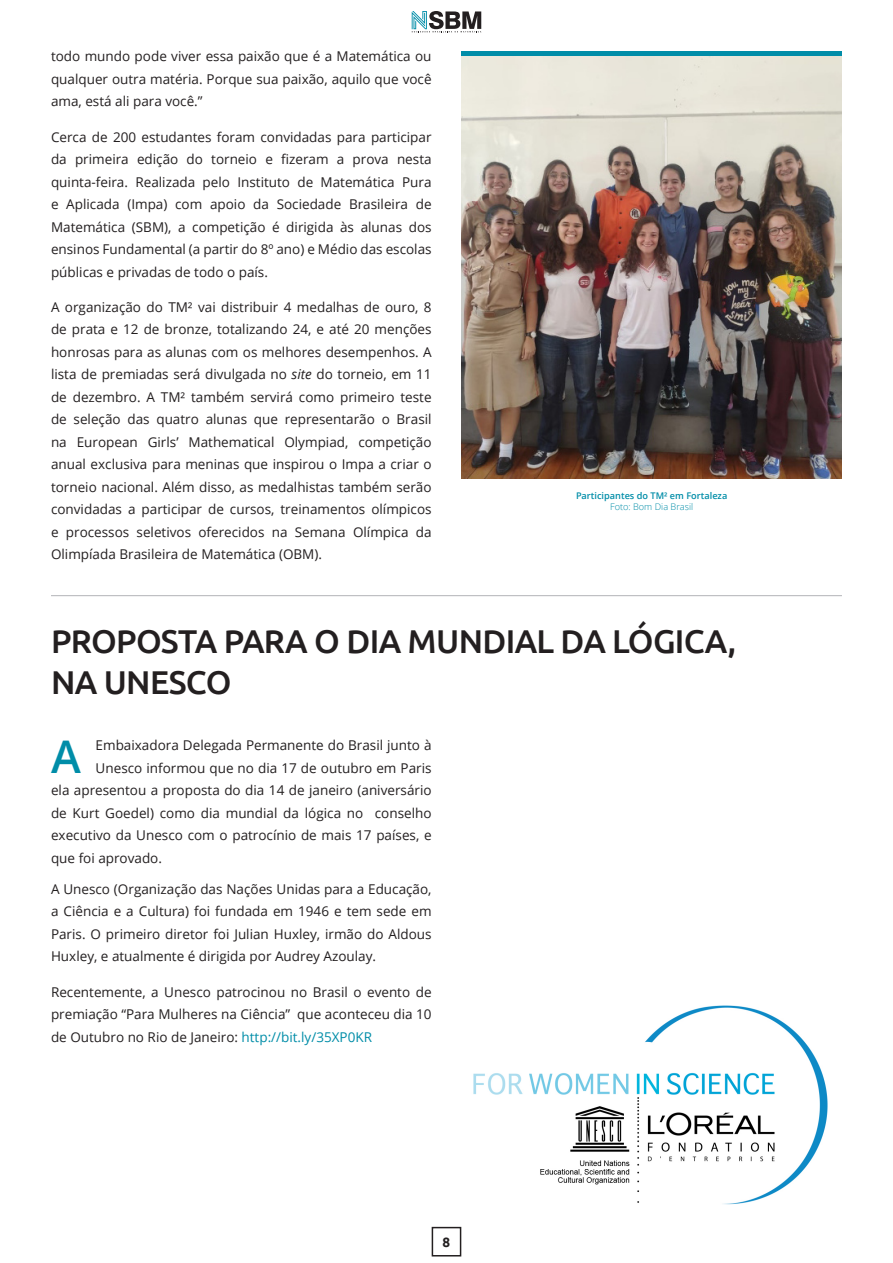
<style>
.page{position:relative;width:893px;height:1263px;background:#fff}
.page>*{position:absolute;margin:0;border:0;box-sizing:border-box;transform-origin:0 0}
.t1{font:600 45px "Open Sans";color:#008da8}
.Titulo_22_UPPER_case{font:500 33px "Ubuntu";letter-spacing:-.02em;color:#231f20}
.t2{font:13.5px/22.5px "Open Sans";color:#231f20;text-align:justify}
.t3{font:700 13.5px "Ubuntu";color:#231f20}
.Foto_txt{font:600 9.15px "Open Sans";color:#008da8}
.Foto_txt-2{font:300 9.15px "Open Sans";color:#008da8}
.s1{font-style:italic}
.s2{color:#008da8}
</style>
<div class="page">
<div style="left:432px;top:1227px;width:29px;height:29px;border:2px solid #231f20"></div>
<hr style="left:51px;top:595px;width:791px;height:1px;background:#b2b3b7">
<img style="left:461px;top:55px;width:381px;height:423px">
<hr style="left:461px;top:51px;width:381px;height:4px;background:#008da8">
<img style="left:473px;top:1005px;width:355px;height:200px">
<svg style="left:412px;top:11px;width:69px;height:21px"></svg>
<p class="t2" style="left:51px;top:45px;width:382px">todo mundo pode viver essa paixão que é a Matemática ou qualquer outra matéria. Porque sua paixão, aquilo que você ama, está ali para você.”</p>
<p class="t2" style="left:51px;top:125px;width:382px">Cerca de 200 estudantes foram convidadas para participar da primeira edição do torneio e fizeram a prova nesta quinta-feira. Realizada pelo Instituto de Matemática Pura e Aplicada (Impa) com apoio da Sociedade Brasileira de Matemática (SBM), a competição é dirigida às alunas dos ensinos Fundamental (a partir do 8º ano) e Médio das escolas pú blicas e privadas de todo o país.</p>
<p class="t2" style="left:51px;top:295px;width:382px">A organização do TM² vai distribuir 4 medalhas de ouro, 8 de prata e 12 de bronze, totalizando 24, e até 20 menções honrosas para as alunas com os melhores desempenhos. A lista de premiadas será divulgada no <span class="s1">site</span> do torneio, em 11 de dezembro. A TM² também servirá como primeiro teste de seleção das quatro alunas que representarão o Brasil na European Girls’ Mathematical Olympiad, competição anual exclusiva para meninas que inspirou o Impa a criar o torneio nacional. Além disso, as medalhistas também serão convidadas a participar de cursos, treinamentos olímpicos e processos seletivos oferecidos na Semana Olímpica da Olimpíada Brasileira de Matemática (OBM).</p>
<p class="Foto_txt" style="left:576px;top:490px;width:153px">Participantes do TM² em Fortaleza</p>
<p class="Foto_txt-2" style="left:610px;top:501px;width:85px">Foto: Bom Dia Brasil</p>
<p class="Titulo_22_UPPER_case" style="left:51px;top:621px;width:687px">PROPOSTA PARA O DIA MUNDIAL DA LÓGICA,</p>
<p class="Titulo_22_UPPER_case" style="left:51px;top:661px;width:182px">NA UNESCO</p>
<p class="t1" style="left:51px;top:725px;width:31px">A</p>
<p class="t2" style="left:96px;top:734px;width:336px">Embaixadora Delegada Permanente do Brasil junto à</p>
<p class="t2" style="left:96px;top:756px;width:337px">Unesco informou que no dia 17 de outubro em Paris</p>
<p class="t2" style="left:51px;top:779px;width:382px">ela apresentou a proposta do dia 14 de janeiro (aniversário</p>
<p class="t2" style="left:51px;top:801px;width:382px">de Kurt Goedel) como dia mundial da lógica no conselho</p>
<p class="t2" style="left:51px;top:824px;width:382px">executivo da Unesco com o patrocínio de mais 17 países, e</p>
<p class="t2" style="left:51px;top:846px;width:113px">que foi aprovado.</p>
<p class="t2" style="left:51px;top:877px;width:382px">A Unesco (Organização das Nações Unidas para a Educação, a Ciência e a Cultura) foi fundada em 1946 e tem sede em Paris. O primeiro diretor foi Julian Huxley, irmão do Aldous Huxley, e atualmente é dirigida por Audrey Azoulay.</p>
<p class="t2" style="left:51px;top:980px;width:382px">Recentemente, a Unesco patrocinou no Brasil o evento de premiação “Para Mulheres na Ciência” que aconteceu dia 10 de Outubro no Rio de Janeiro: <span class="s2">http://bit.ly/35XP0KR</span></p>
<p class="t3" style="left:443px;top:1233px;width:9px">8</p>
</div>
